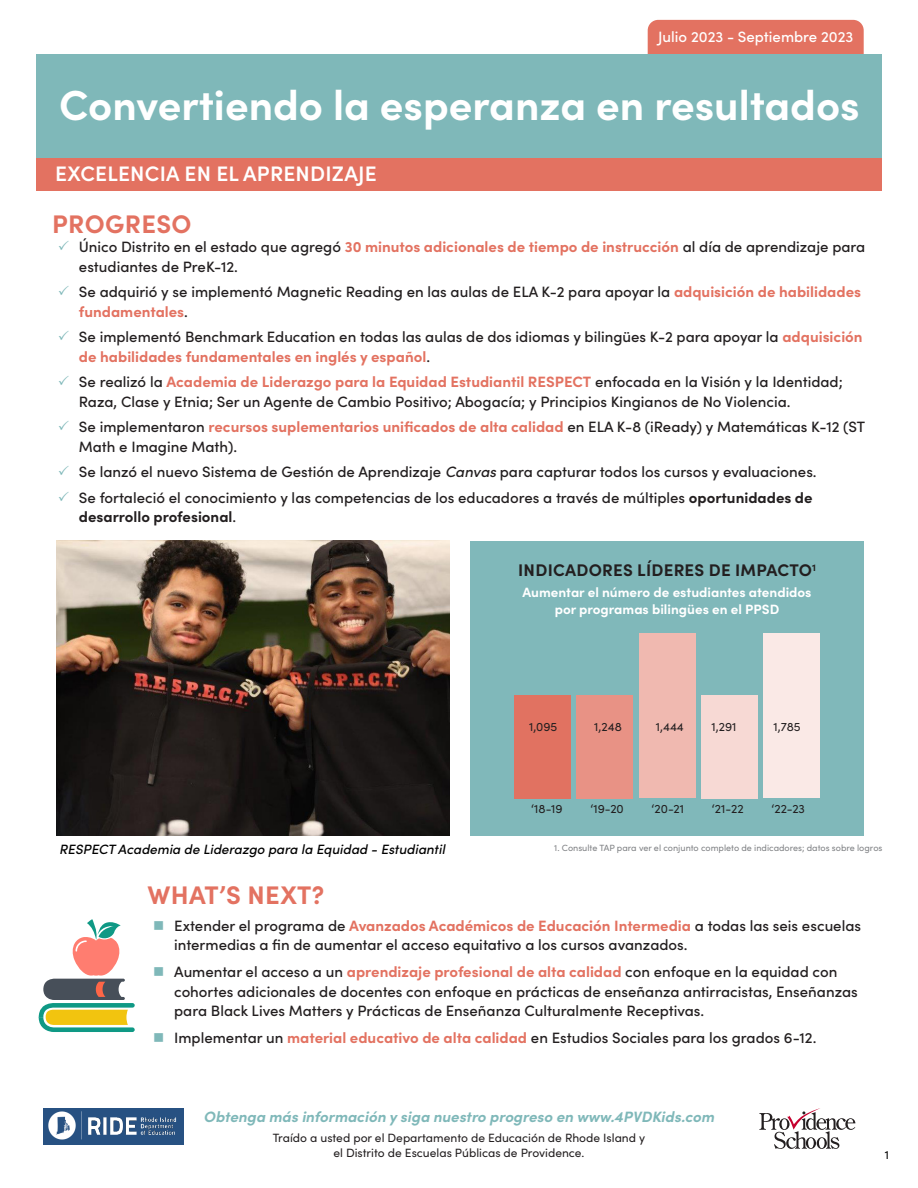
<style>
.page{position:relative;width:918px;height:1188px;background:#fff}
.page>*{position:absolute;margin:0;border:0;box-sizing:border-box;transform-origin:0 0}
.t1{font:700 42px "Sofia Pro";color:#fff}
.Paragraph_Style_1{font:700 25.5px "Sofia Pro";letter-spacing:.015em;color:#e37261}
.t2{font:600 21px "Sofia Pro";letter-spacing:.01em;color:#fff}
.t3{font:700 16.8px "Sofia Pro";letter-spacing:.015em;color:#231f20}
.t4{font:500 15px/19.5px "Sofia Pro";color:#231f20}
.t5{font:italic 700 15px "Sofia Pro";color:#7fb8b9}
.t6{font:500 15px "Sofia Pro";color:#fff}
.t7{font:700 13.5px/16.8px "Sofia Pro";color:#fff;text-align:center}
.Paragraph_Style_1-2{font:italic 500 13.5px "Sofia Pro";color:#000}
.t8{font:12.15px "Sofia Pro";color:#231f20}
.t9{font:12px/15px "Sofia Pro";color:#231f20;text-align:center}
.t10{font:12px "Sofia Pro";color:#000}
.t11{font:9px "Sofia Pro";color:#808285}
.s1{color:#7fb8b9}
.s2{font-weight:700;color:#e37261}
.s3{font-style:italic}
.s4{font-weight:700}
</style>
<div class="page">
<div style="left:648px;top:20px;width:216px;height:64px;background:#e37261;border-radius:10px"></div>
<div style="left:36px;top:54px;width:846px;height:104px;background:#7fb8b9"></div>
<div style="left:36px;top:158px;width:846px;height:32px;background:#e37261"></div>
<svg style="left:759px;top:1108px;width:96px;height:41px"></svg>
<div style="left:43px;top:1108px;width:140px;height:37px;background:#275182"></div>
<img style="left:48px;top:1112px;width:128px;height:28px">
<div style="left:470px;top:541px;width:394px;height:294px;background:#80b8ba"></div>
<div style="left:764px;top:633px;width:56px;height:165px;background:#fae9e6"></div>
<div style="left:701px;top:695px;width:56px;height:103px;background:#f7d9d4"></div>
<div style="left:639px;top:633px;width:56px;height:165px;background:#f0b9b0"></div>
<div style="left:577px;top:695px;width:56px;height:103px;background:#e89285"></div>
<div style="left:514px;top:695px;width:56px;height:103px;background:#e17261"></div>
<img style="left:56px;top:541px;width:394px;height:294px">
<svg style="left:39px;top:919px;width:96px;height:113px"></svg>
<p class="t6" style="left:658px;top:25px;width:197px">Julio 2023 - Septiembre 2023</p>
<h1 class="t1" style="left:59px;top:73px;width:802px">Convertiendo la esperanza en resultados</h1>
<p class="t2" style="left:55px;top:158px;width:323px">EXCELENCIA EN EL APRENDIZAJE</p>
<p class="Paragraph_Style_1" style="left:52px;top:204px;width:141px">PROGRESO</p>
<p class="t4" style="left:79px;top:236px;width:788px;text-indent:-21px"><span class="s1">✓</span> Único Distrito en el estado que agregó <span class="s2">30 minutos adicionales de tiempo de instrucción</span> al día de aprendizaje para estudiantes de PreK-12.</p>
<p class="t4" style="left:79px;top:281px;width:784px;text-indent:-21px"><span class="s1">✓</span> Se adquirió y se implementó Magnetic Reading en las aulas de ELA K-2 para apoyar la <span class="s2">adquisición de habilidades fundamentales</span>.</p>
<p class="t4" style="left:79px;top:326px;width:785px;text-indent:-21px"><span class="s1">✓</span> Se implementó Benchmark Education en todas las aulas de dos idiomas y bilingües K-2 para apoyar la <span class="s2">adquisición de habilidades fundamentales en inglés y español</span>.</p>
<p class="t4" style="left:79px;top:371px;width:765px;text-indent:-21px"><span class="s1">✓</span> Se realizó la <span class="s2">Academia de Liderazgo para la Equidad Estudiantil RESPECT</span> enfocada en la Visión y la Identidad;<br>Raza, Clase y Etnia; Ser un Agente de Cambio Positivo; Abogacía; y Principios Kingianos de No Violencia.</p>
<p class="t4" style="left:79px;top:416px;width:788px;text-indent:-21px"><span class="s1">✓</span> Se implementaron <span class="s2">recursos suplementarios unificados de alta calidad</span> en ELA K-8 (iReady) y Matemáticas K-12 (ST<br>Math e Imagine Math).</p>
<p class="t4" style="left:58px;top:461px;width:760px"><span class="s1">✓</span> Se lanzó el nuevo Sistema de Gestión de Aprendizaje <span class="s3">Canvas</span> para capturar todos los cursos y evaluaciones.</p>
<p class="t4" style="left:79px;top:487px;width:735px;text-indent:-21px"><span class="s1">✓</span> Se fortaleció el conocimiento y las competencias de los educadores a través de múltiples <span class="s4">oportunidades de desarrollo profesional</span>.</p>
<p class="t3" style="left:518px;top:557px;width:299px">INDICADORES LÍDERES DE IMPACTO<sup>1</sup></p>
<p class="t7" style="left:523px;top:583px;width:291px">Aumentar el número de estudiantes atendidos por programas bilingües en el PPSD</p>
<p class="t8" style="left:529px;top:717px;width:30px">1,095</p>
<p class="t8" style="left:594px;top:717px;width:29px">1,248</p>
<p class="t8" style="left:656px;top:717px;width:30px">1,444</p>
<p class="t8" style="left:712px;top:717px;width:26px">1,291</p>
<p class="t8" style="left:774px;top:717px;width:29px">1,785</p>
<p class="Paragraph_Style_1-2" style="left:59px;top:840px;width:387px">RESPECT Academia de Liderazgo para la Equidad - Estudiantil</p>
<p class="t8" style="left:531px;top:800px;width:33px">‘18-19</p>
<p class="t8" style="left:590px;top:800px;width:35px">‘19-20</p>
<p class="t8" style="left:652px;top:800px;width:34px">‘20-21</p>
<p class="t8" style="left:712px;top:800px;width:33px">‘21-22</p>
<p class="t8" style="left:771px;top:800px;width:35px">‘22-23</p>
<p class="t11" style="left:554px;top:842px;width:330px">1. Consulte TAP para ver el conjunto completo de indicadores; datos sobre logros</p>
<p class="Paragraph_Style_1" style="left:147px;top:875px;width:178px">WHAT’S NEXT?</p>
<p class="t4" style="left:174px;top:915px;width:688px">Extender el programa de <span class="s2">Avanzados Académicos de Educación Intermedia</span> a todas las seis escuelas intermedias a fin de aumentar el acceso equitativo a los cursos avanzados.</p>
<p class="t4" style="left:174px;top:962px;width:685px">Aumentar el acceso a un <span class="s2">aprendizaje profesional de alta calidad</span> con enfoque en la equidad con cohortes adicionales de docentes con enfoque en prácticas de enseñanza antirracistas, Enseñanzas para Black Lives Matters y Prácticas de Enseñanza Culturalmente Receptivas.</p>
<p class="t4" style="left:174px;top:1028px;width:644px">Implementar un <span class="s2">material educativo de alta calidad</span> en Estudios Sociales para los grados 6-12.</p>
<p class="t5" style="left:204px;top:1105px;width:512px">Obtenga más información y siga nuestro progreso en www.4PVDKids.com</p>
<p class="t9" style="left:273px;top:1129px;width:374px">Traído a usted por el Departamento de Educación de Rhode Island y el Distrito de Escuelas Públicas de Providence.</p>
<p class="t10" style="left:885px;top:1146px;width:6px">1</p>
</div>
